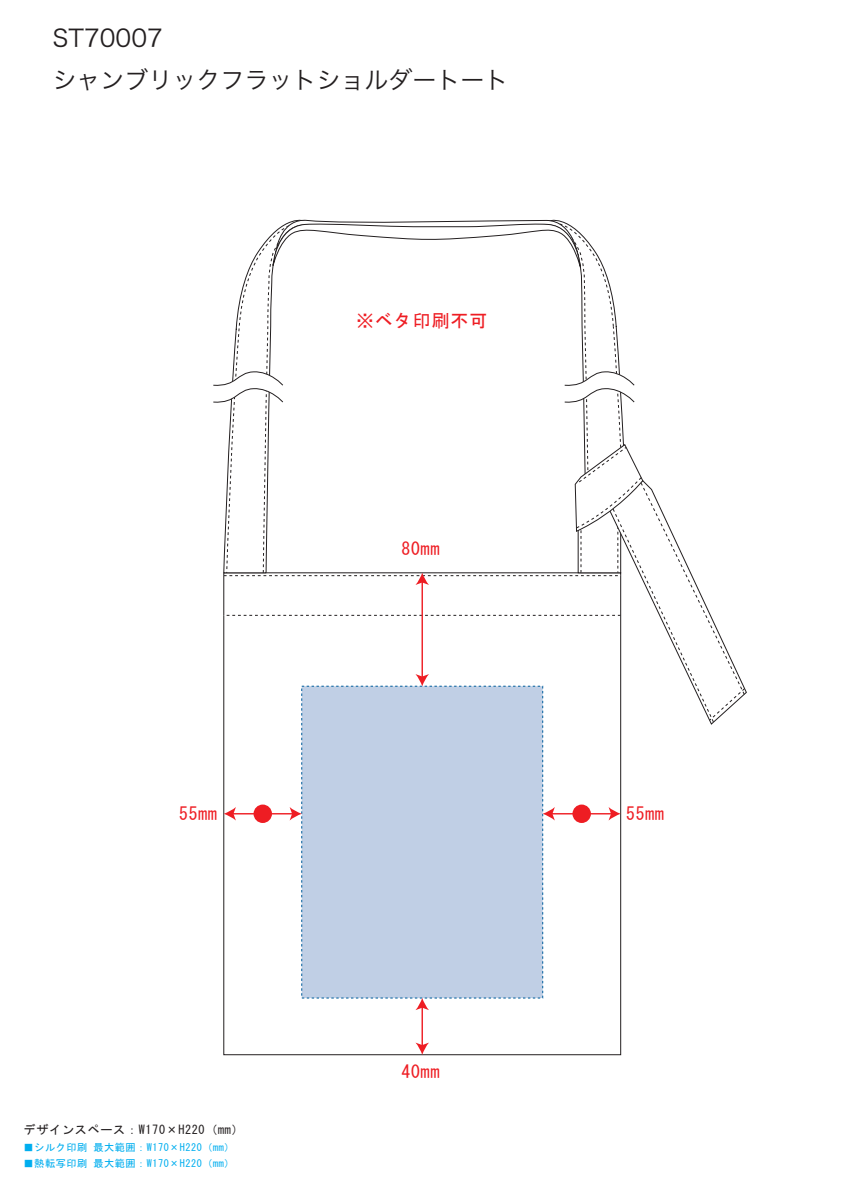
<style>
.page{position:relative;width:842px;height:1192px;background:#fff}
.page>*{position:absolute;margin:0;border:0;box-sizing:border-box;transform-origin:0 0}
.t1{font:24px/42px "Hira Kaku Pro W3";color:#231f20}
.t2{font:18px "MS Gothic";letter-spacing:.05em;color:#ee1d23}
.t3{font:17.7px "MS Gothic";letter-spacing:.05em;color:#ee1d23}
.t4{font:12.2px "MS Gothic";letter-spacing:.05em;color:#231f20}
.t5{font:10.2px "MS Gothic";letter-spacing:.05em;color:#00aeef}
</style>
<div class="page">
<div style="left:224px;top:573px;width:397px;height:482px;background:#fff;border:1px solid #231f20"></div>
<div style="left:302px;top:686px;width:241px;height:312px;background:#c0cfe5"></div>
<svg style="left:213px;top:219px;width:534px;height:506px"></svg>
<hr style="left:421px;top:1007px;width:2px;height:39px;background:#ee1d23">
<svg style="left:415px;top:998px;width:14px;height:12px"></svg>
<svg style="left:415px;top:1043px;width:14px;height:12px"></svg>
<hr style="left:551px;top:813px;width:61px;height:1px;background:#ee1d23">
<svg style="left:608px;top:807px;width:13px;height:13px"></svg>
<svg style="left:543px;top:807px;width:12px;height:13px"></svg>
<div style="left:572px;top:805px;width:19px;height:18px;background:#ee1d23;border-radius:50%"></div>
<hr style="left:232px;top:813px;width:61px;height:1px;background:#ee1d23">
<svg style="left:290px;top:807px;width:12px;height:13px"></svg>
<svg style="left:224px;top:807px;width:12px;height:13px"></svg>
<div style="left:254px;top:805px;width:18px;height:18px;background:#ee1d23;border-radius:50%"></div>
<h1 class="t1" style="left:52px;top:15px;width:457px">ST70007<br>シャンブリックフラットショルダートート</h1>
<h2 class="t2" style="left:356px;top:311px;width:133px">※ベタ印刷不可</h2>
<h3 class="t3" style="left:401px;top:540px;width:40px">80mm</h3>
<h3 class="t3" style="left:179px;top:805px;width:40px">55mm</h3>
<h3 class="t3" style="left:626px;top:805px;width:40px">55mm</h3>
<p class="t4" style="left:24px;top:1124px;width:222px">デザインスペース：W170×H220（mm）</p>
<p class="t5" style="left:24px;top:1142px;width:212px">■シルク印刷 最大範囲：W170×H220（mm）</p>
<p class="t5" style="left:24px;top:1158px;width:212px">■熱転写印刷 最大範囲：W170×H220（mm）</p>
<h3 class="t3" style="left:401px;top:1063px;width:40px">40mm</h3>
</div>
